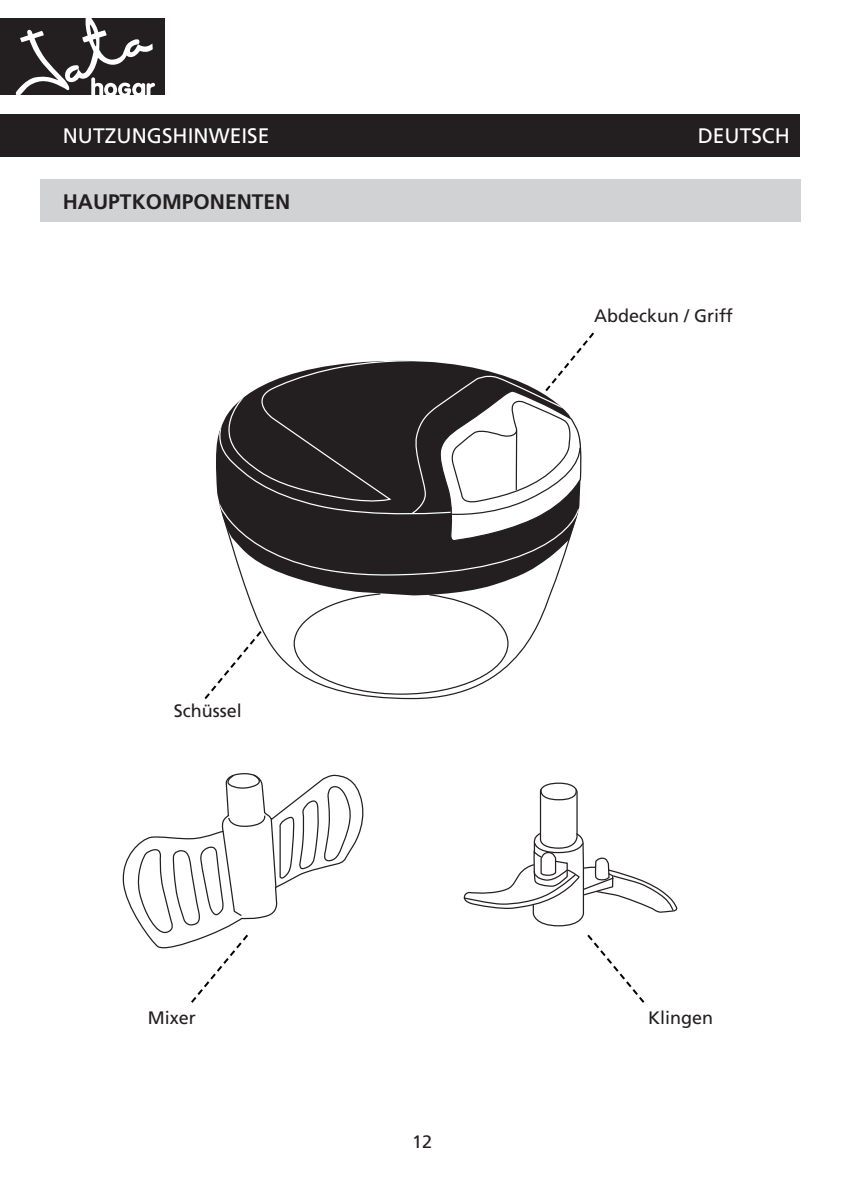
<style>
.page{position:relative;width:843px;height:1196px;background:#fff}
.page>*{position:absolute;margin:0;border:0;box-sizing:border-box;transform-origin:0 0}
.t1{font:21px "Frutiger";color:#fff}
.t2{font:700 21px "Frutiger";color:#231f20}
.t3{font:18px "Frutiger";color:#231f20}
</style>
<div class="page">
<div style="left:0;top:19px;width:164px;height:76px;background:#231f20"></div>
<svg style="left:16px;top:19px;width:139px;height:76px"></svg>
<div style="left:0;top:114px;width:800px;height:42px;background:#231f20"></div>
<div style="left:40px;top:179px;width:760px;height:43px;background:#d1d2d4"></div>
<svg style="left:247px;top:595px;width:304px;height:104px"></svg>
<svg style="left:293px;top:595px;width:216px;height:100px"></svg>
<svg style="left:241px;top:577px;width:317px;height:18px"></svg>
<svg style="left:122px;top:781px;width:242px;height:133px"></svg>
<svg style="left:463px;top:782px;width:215px;height:221px"></svg>
<svg style="left:134px;top:773px;width:218px;height:230px"></svg>
<svg style="left:204px;top:628px;width:60px;height:71px"></svg>
<svg style="left:216px;top:332px;width:378px;height:245px"></svg>
<p class="t1" style="left:63px;top:124px;width:208px">NUTZUNGSHINWEISE</p>
<p class="t1" style="left:697px;top:124px;width:94px">DEUTSCH</p>
<p class="t2" style="left:63px;top:189px;width:229px">HAUPTKOMPONENTEN</p>
<p class="t3" style="left:174px;top:700px;width:70px">Schüssel</p>
<p class="t3" style="left:594px;top:305px;width:140px">Abdeckun / Griff</p>
<p class="t3" style="left:148px;top:1007px;width:50px">Mixer</p>
<p class="t3" style="left:648px;top:1007px;width:67px">Klingen</p>
<p class="t3" style="left:412px;top:1130px;width:22px">12</p>
</div>
